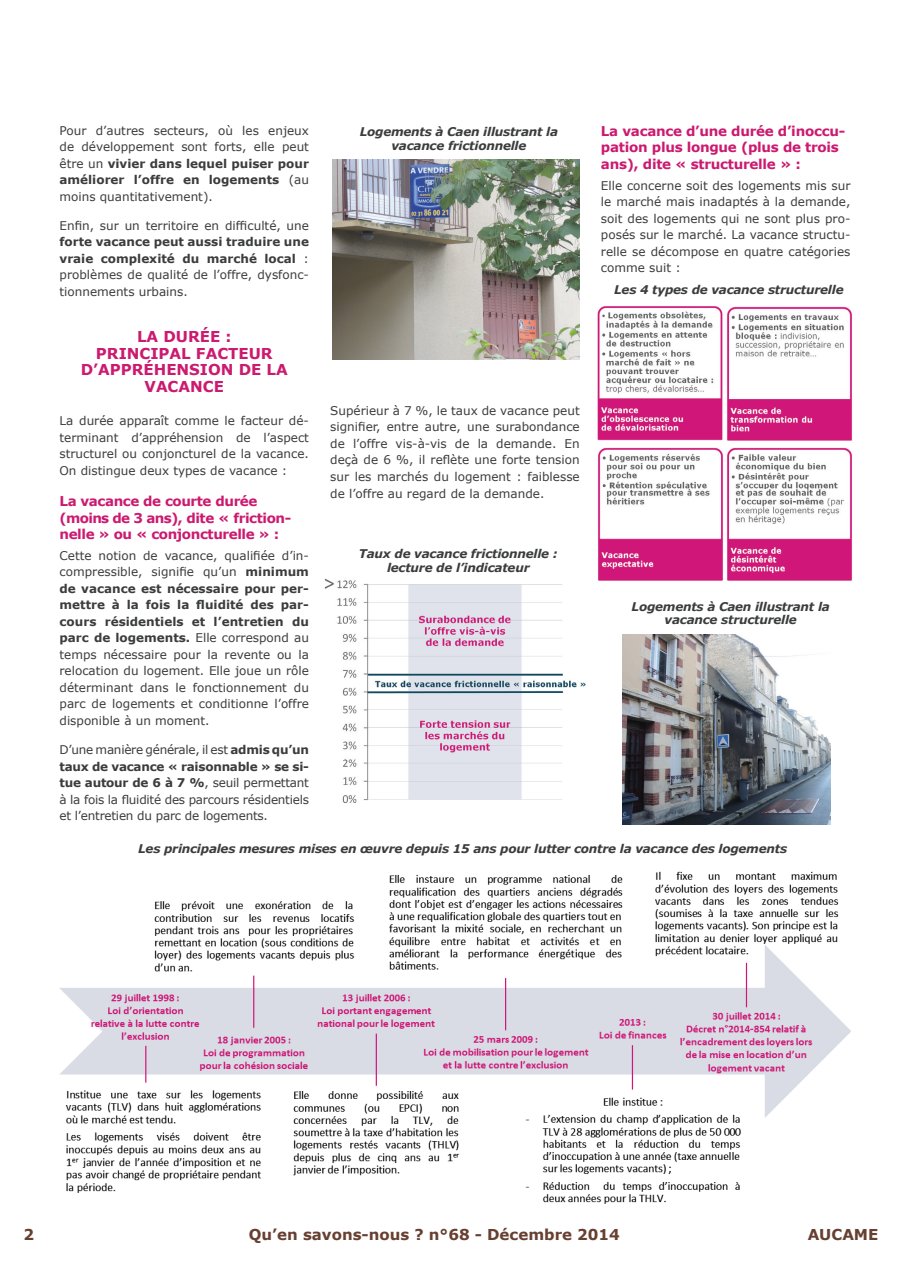
<style>
.page{position:relative;width:910px;height:1280px;background:#fff}
.page>*{position:absolute;margin:0;border:0;box-sizing:border-box;transform-origin:0 0}
.t1{font:700 15px/16.5px "Verdana";color:#cb1a6f;text-align:center}
.t2{font:700 15px "Verdana";color:#674031}
.t3{font:700 13.5px/16.5px "Verdana";letter-spacing:-.02em;color:#cb1a6f}
.t4{font:12px/16.5px "Verdana";color:#3b3c3c;text-align:justify}
.t5{font:italic 700 12px/13.5px "Verdana";letter-spacing:-.02em;color:#3b3c3c;text-align:center}
.t6{font:700 12px/16.5px "Verdana";color:#3b3c3c;text-align:justify}
.s1{font-weight:700}
.s2{font-weight:400}
</style>
<div class="page">
<img style="left:324px;top:578px;width:262px;height:225px">
<img style="left:597px;top:306px;width:255px;height:275px">
<img style="left:333px;top:159px;width:246px;height:201px">
<img style="left:59px;top:871px;width:791px;height:333px">
<img style="left:623px;top:634px;width:207px;height:190px">
<p class="t4" style="left:60px;top:122px;width:251px">Pour d’autres secteurs, où les enjeux de développement sont forts, elle peut être un <span class="s1">vivier dans lequel puiser pour améliorer l’offre en logements</span> (au moins quantitativement).</p>
<p class="t4" style="left:60px;top:217px;width:251px">Enfin, sur un territoire en difficulté, une</p>
<p class="t6" style="left:60px;top:234px;width:251px">forte vacance peut aussi traduire une vraie complexité du marché local <span class="s2">: problèmes de qualité de l’offre, dysfonc&shy;tionnements urbains.</span></p>
<p class="t1" style="left:81px;top:328px;width:208px">LA DURÉE :<br>PRINCIPAL FACTEUR<br>D’APPRÉHENSION DE LA<br>VACANCE</p>
<p class="t4" style="left:60px;top:412px;width:251px">La durée apparaît comme le facteur dé&shy;terminant d’appréhension de l’aspect structurel ou conjoncturel de la vacance.<br>On distingue deux types de vacance :</p>
<p class="t3" style="left:60px;top:493px;width:233px">La vacance de courte durée (moins de 3 ans), dite « friction&shy;nelle » ou « conjoncturelle » :</p>
<p class="t4" style="left:60px;top:547px;width:251px">Cette notion de vacance, qualifiée d’in&shy;compressible, signifie qu’un <span class="s1">minimum de vacance est nécessaire pour per&shy;mettre à la fois la fluidité des par&shy;cours résidentiels et l’entretien du parc de logements.</span> Elle correspond au temps nécessaire pour la revente ou la relocation du logement. Elle joue un rôle déterminant dans le fonctionnement du parc de logements et conditionne l’offre disponible à un moment.</p>
<p class="t4" style="left:60px;top:741px;width:251px">D’une manière générale, il est <span class="s1">admis qu’un taux de vacance « raisonnable » se si&shy;tue autour de 6 à 7 %</span>, seuil permettant à la fois la fluidité des parcours résidentiels et l’entretien du parc de logements.</p>
<p class="t5" style="left:360px;top:125px;width:200px">Logements à Caen illustrant la vacance frictionnelle</p>
<p class="t3" style="left:601px;top:122px;width:246px">La vacance d’une durée d’inoccu&shy;pation plus longue (plus de trois ans), dite « structurelle » :</p>
<p class="t4" style="left:601px;top:177px;width:251px">Elle concerne soit des logements mis sur le marché mais inadaptés à la demande, soit des logements qui ne sont plus pro&shy;posés sur le marché. La vacance structu&shy;relle se décompose en quatre catégories comme suit :</p>
<p class="t5" style="left:614px;top:283px;width:231px">Les 4 types de vacance structurelle</p>
<p class="t4" style="left:330px;top:402px;width:251px">Supérieur à 7 %, le taux de vacance peut signifier, entre autre, une surabondance de l’offre vis-à-vis de la demande. En deçà de 6 %, il reflète une forte tension sur les marchés du logement : faiblesse de l’offre au regard de la demande.</p>
<p class="t5" style="left:359px;top:547px;width:200px">Taux de vacance frictionnelle : lecture de l’indicateur</p>
<p class="t5" style="left:632px;top:599px;width:200px">Logements à Caen illustrant la vacance structurelle</p>
<p class="t5" style="left:138px;top:842px;width:650px">Les principales mesures mises en œuvre depuis 15 ans pour lutter contre la vacance des logements</p>
<p class="t2" style="left:23px;top:1223px;width:12px">2</p>
<p class="t2" style="left:249px;top:1223px;width:373px">Qu’en savons-nous ? n°68 - Décembre 2014</p>
<p class="t2" style="left:808px;top:1223px;width:72px">AUCAME</p>
</div>
